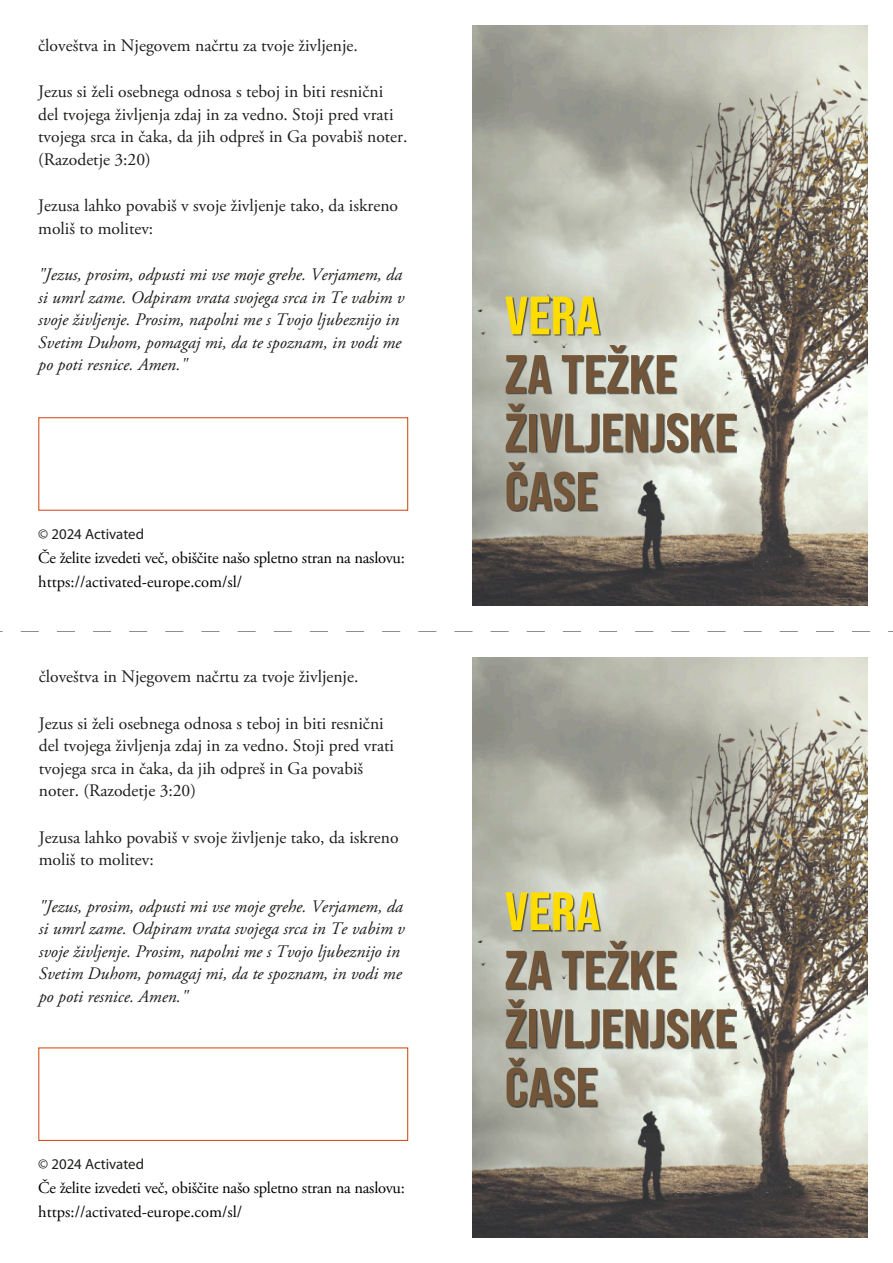
<style>
.page{position:relative;width:893px;height:1263px;background:#fff}
.page>*{position:absolute;margin:0;border:0;box-sizing:border-box;transform-origin:0 0}
.t1{font:54px "Bebas Neue Pro Semi Exp X Bold";color:#735639}
.t2{font:54px "Bebas Neue Pro Semi Exp X Bold";color:#fd0}
.t3{font:17.55px "Adobe Garamond Pro";color:#1d1d1b}
.t4{font:italic 17.55px "Adobe Garamond Pro";color:#1d1d1b}
.t5{font:16.5px "Adobe Garamond Pro";letter-spacing:-.015em;color:#000}
.t6{font:14.85px "Myriad Pro";color:#1d1d1b}
</style>
<div class="page">
<svg style="left:0;top:631px;width:893px;height:1px"></svg>
<img style="left:472px;top:657px;width:395px;height:580px">
<img style="left:472px;top:26px;width:395px;height:580px">
<div style="left:38px;top:417px;width:370px;height:94px;border:1px solid #d14d18"></div>
<div style="left:38px;top:1047px;width:370px;height:94px;border:1px solid #d14d18"></div>
<img style="left:506px;top:297px;width:230px;height:215px">
<img style="left:506px;top:893px;width:230px;height:214px">
<p class="t3" style="left:38px;top:38px;width:321px">človeštva in Njegovem načrtu za tvoje življenje.</p>
<p class="t3" style="left:38px;top:85px;width:346px">Jezus si želi osebnega odnosa s teboj in biti resnični</p>
<p class="t3" style="left:38px;top:107px;width:357px">del tvojega življenja zdaj in za vedno. Stoji pred vrati</p>
<p class="t3" style="left:38px;top:130px;width:371px">tvojega srca in čaka, da jih odpreš in Ga povabiš noter.</p>
<p class="t3" style="left:38px;top:152px;width:114px">(Razodetje 3:20)</p>
<p class="t3" style="left:38px;top:199px;width:361px">Jezusa lahko povabiš v svoje življenje tako, da iskreno</p>
<p class="t3" style="left:38px;top:221px;width:117px">moliš to molitev:</p>
<p class="t4" style="left:38px;top:268px;width:366px">"Jezus, prosim, odpusti mi vse moje grehe. Verjamem, da</p>
<p class="t4" style="left:38px;top:290px;width:367px">si umrl zame. Odpiram vrata svojega srca in Te vabim v</p>
<p class="t4" style="left:38px;top:313px;width:362px">svoje življenje. Prosim, napolni me s Tvojo ljubeznijo in</p>
<p class="t4" style="left:38px;top:335px;width:364px">Svetim Duhom, pomagaj mi, da te spoznam, in vodi me</p>
<p class="t4" style="left:38px;top:358px;width:150px">po poti resnice. Amen."</p>
<p class="t6" style="left:38px;top:528px;width:107px">© 2024 Activated</p>
<p class="t5" style="left:38px;top:551px;width:368px">Če želite izvedeti več, obiščite našo spletno stran na naslovu:</p>
<p class="t5" style="left:38px;top:575px;width:205px">https://activated-europe.com/sl/</p>
<p class="t3" style="left:39px;top:670px;width:321px">človeštva in Njegovem načrtu za tvoje življenje.</p>
<p class="t3" style="left:39px;top:716px;width:346px">Jezus si želi osebnega odnosa s teboj in biti resnični</p>
<p class="t3" style="left:39px;top:739px;width:357px">del tvojega življenja zdaj in za vedno. Stoji pred vrati</p>
<p class="t3" style="left:39px;top:761px;width:326px">tvojega srca in čaka, da jih odpreš in Ga povabiš</p>
<p class="t3" style="left:39px;top:784px;width:159px">noter. (Razodetje 3:20)</p>
<p class="t3" style="left:39px;top:830px;width:361px">Jezusa lahko povabiš v svoje življenje tako, da iskreno</p>
<p class="t3" style="left:39px;top:853px;width:117px">moliš to molitev:</p>
<p class="t4" style="left:39px;top:899px;width:366px">"Jezus, prosim, odpusti mi vse moje grehe. Verjamem, da</p>
<p class="t4" style="left:39px;top:922px;width:367px">si umrl zame. Odpiram vrata svojega srca in Te vabim v</p>
<p class="t4" style="left:39px;top:944px;width:362px">svoje življenje. Prosim, napolni me s Tvojo ljubeznijo in</p>
<p class="t4" style="left:39px;top:967px;width:364px">Svetim Duhom, pomagaj mi, da te spoznam, in vodi me</p>
<p class="t4" style="left:39px;top:989px;width:150px">po poti resnice. Amen."</p>
<p class="t6" style="left:38px;top:1158px;width:107px">© 2024 Activated</p>
<p class="t5" style="left:38px;top:1181px;width:368px">Če želite izvedeti več, obiščite našo spletno stran na naslovu:</p>
<p class="t5" style="left:38px;top:1205px;width:205px">https://activated-europe.com/sl/</p>
<p class="t2" style="left:504px;top:297px;width:97px">VERA</p>
<p class="t1" style="left:504px;top:355px;width:173px">ZA TEŽKE</p>
<p class="t1" style="left:504px;top:414px;width:233px">ŽIVLJENJSKE</p>
<p class="t1" style="left:504px;top:472px;width:95px">ČASE</p>
<p class="t2" style="left:504px;top:892px;width:97px">VERA</p>
<p class="t1" style="left:504px;top:951px;width:173px">ZA TEŽKE</p>
<p class="t1" style="left:504px;top:1009px;width:233px">ŽIVLJENJSKE</p>
<p class="t1" style="left:504px;top:1068px;width:95px">ČASE</p>
</div>
